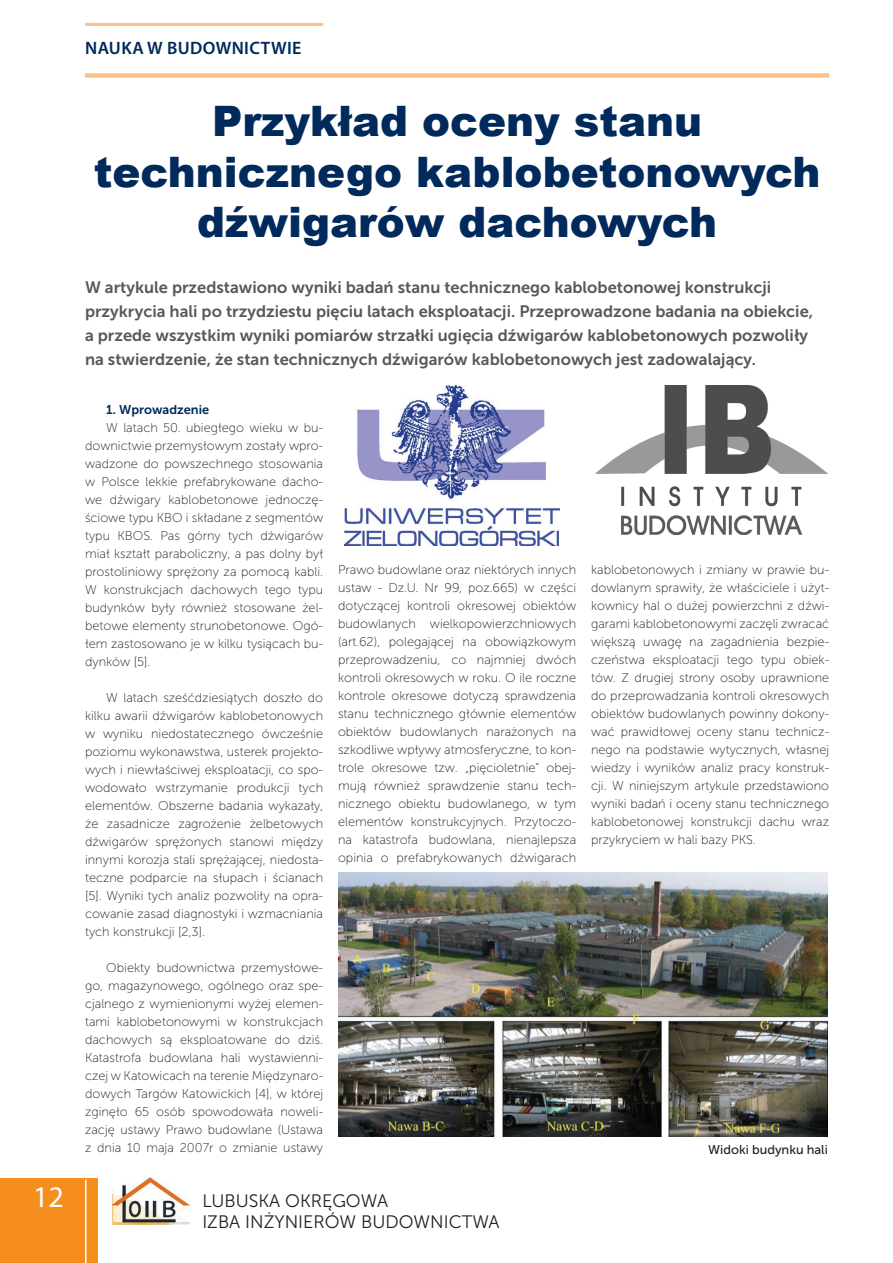
<style>
.page{position:relative;width:893px;height:1263px;background:#fff}
.page>*{position:absolute;margin:0;border:0;box-sizing:border-box;transform-origin:0 0}
.t1{font:900 42px/50.4px "Arial";color:#00295c;text-align:center}
.t2{font:30px "Myriad Pro";color:#fff}
.t3{font:18px/21.6px "Museo Sans 300";color:#231f20}
.t4{font:600 18px "Myriad Pro";letter-spacing:.02em;color:#00295c}
.t5{font:16.5px/24px "Museo Sans 700";color:#57585a}
.t6{font:12.75px/18px "Museo Sans 100";color:#231f20;text-align:justify}
.t7{font:12.75px "Museo Sans 500";color:#231f20}
.t8{font:12.75px "Museo Sans 700";color:#00295c}
</style>
<div class="page">
<img style="left:113px;top:1177px;width:77px;height:47px">
<div style="left:0;top:1178px;width:98px;height:85px;background:#f68e1e"></div>
<hr style="left:85px;top:1179px;width:2px;height:84px;background:#fff">
<hr style="left:85px;top:23px;width:238px;height:3px;background:#fcc287">
<div style="left:85px;top:73px;width:744px;height:5px;background:#fcc287"></div>
<img style="left:595px;top:386px;width:232px;height:148px">
<img style="left:344px;top:386px;width:215px;height:159px">
<img style="left:338px;top:872px;width:490px;height:265px">
<h2 class="t2" style="left:33px;top:1179px;width:32px">12</h2>
<h3 class="t4" style="left:85px;top:36px;width:25px">NAUKA</h3>
<h3 class="t4" style="left:147px;top:36px;width:32px">W BUD</h3>
<h3 class="t4" style="left:203px;top:36px;width:100px">OWNICTWIE</h3>
<h1 class="t1" style="left:94px;top:95px;width:728px">Przykład oceny stanu technicznego kablobetonowych dźwigarów dachowych</h1>
<p class="t5" style="left:85px;top:275px;width:730px">W artykule przedstawiono wyniki badań stanu technicznego kablobetonowej konstrukcji przykrycia hali po trzydziestu pięciu latach eksploatacji. Przeprowadzone badania na obiekcie, a przede wszystkim wyniki pomiarów strzałki ugięcia dźwigarów kablobetonowych pozwoliły na stwierdzenie, że stan technicznych dźwigarów kablobetonowych jest zadowalający.</p>
<p class="t8" style="left:106px;top:402px;width:104px">1. Wprowadzenie</p>
<p class="t6" style="left:85px;top:418px;width:240px;text-indent:21px">W latach 50. ubiegłego wieku w bu&shy;downictwie przemysłowym zostały wpro&shy;wadzone do powszechnego stosowania w Polsce lekkie prefabrykowane dacho&shy;we dźwigary kablobetonowe jednoczę&shy;ściowe typu KBO i składane z segmentów typu KBOS. Pas górny tych dźwigarów miał kształt paraboliczny, a pas dolny był prostoliniowy sprężony za pomocą kabli.<br>W konstrukcjach dachowych tego typu budynków były również stosowane żel&shy;betowe elementy strunobetonowe. Ogó&shy;łem zastosowano je w kilku tysiącach bu&shy;dynków [5].</p>
<p class="t6" style="left:85px;top:688px;width:240px;text-indent:21px">W latach sześćdziesiątych doszło do kilku awarii dźwigarów kablobetonowych w wyniku niedostatecznego ówcześnie poziomu wykonawstwa, usterek projekto&shy;wych i niewłaściwej eksploatacji, co spo&shy;wodowało wstrzymanie produkcji tych elementów. Obszerne badania wykazały, że zasadnicze zagrożenie żelbetowych dźwigarów sprężonych stanowi między innymi korozja stali sprężającej, niedosta&shy;teczne podparcie na słupach i ścianach [5]. Wyniki tych analiz pozwoliły na opra&shy;cowanie zasad diagnostyki i wzmacniania tych konstrukcji [2,3].</p>
<p class="t6" style="left:85px;top:958px;width:240px;text-indent:21px">Obiekty budownictwa przemysłowe&shy;go, magazynowego, ogólnego oraz spe&shy;cjalnego z wymienionymi wyżej elemen&shy;tami kablobetonowymi w konstrukcjach dachowych są eksploatowane do dziś.<br>Katastrofa budowlana hali wystawienni&shy;czej w Katowicach na terenie Międzynaro&shy;dowych Targów Katowickich [4], w której zginęło 65 osób spowodowała noweli&shy;zację ustawy Prawo budowlane (Ustawa z dnia 10 maja 2007r o zmianie ustawy</p>
<p class="t6" style="left:338px;top:561px;width:240px">Prawo budowlane oraz niektórych innych ustaw - Dz.U. Nr 99, poz.665) w części dotyczącej kontroli okresowej obiektów budowlanych wielkopowierzchniowych (art.62), polegającej na obowiązkowym przeprowadzeniu, co najmniej dwóch kontroli okresowych w roku. O ile roczne kontrole okresowe dotyczą sprawdzenia stanu technicznego głównie elementów obiektów budowlanych narażonych na szkodliwe wpływy atmosferyczne, to kon&shy;trole okresowe tzw. „pięcioletnie” obej&shy;mują również sprawdzenie stanu tech&shy;nicznego obiektu budowlanego, w tym elementów konstrukcyjnych. Przytoczo&shy;na katastrofa budowlana, nienajlepsza opinia o prefabrykowanych dźwigarach</p>
<p class="t6" style="left:591px;top:561px;width:240px">kablobetonowych i zmiany w prawie bu&shy;dowlanym sprawiły, że właściciele i użyt&shy;kownicy hal o dużej powierzchni z dźwi&shy;garami kablobetonowymi zaczęli zwracać większą uwagę na zagadnienia bezpie&shy;czeństwa eksploatacji tego typu obiek&shy;tów. Z drugiej strony osoby uprawnione do przeprowadzania kontroli okresowych obiektów budowlanych powinny dokony&shy;wać prawidłowej oceny stanu technicz&shy;nego na podstawie wytycznych, własnej wiedzy i wyników analiz pracy konstruk&shy;cji. W niniejszym artykule przedstawiono wyniki badań i oceny stanu technicznego kablobetonowej konstrukcji dachu wraz przykryciem w hali bazy PKS.</p>
<p class="t7" style="left:708px;top:1142px;width:121px">Widoki budynku hali</p>
<h3 class="t3" style="left:202px;top:1190px;width:299px">LUBUSKA OKRĘGOWA<br>IZBA INŻYNIERÓW BUDOWNICTWA</h3>
</div>
